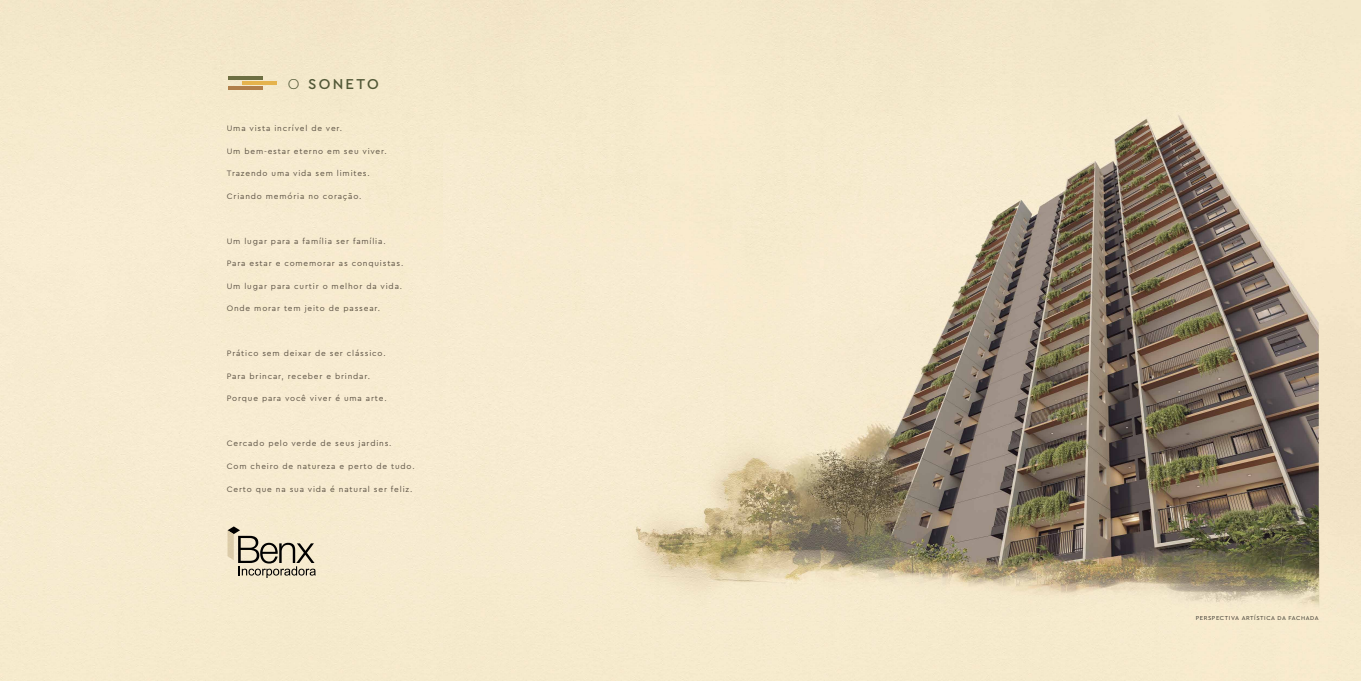
<style>
.page{position:relative;width:1361px;height:681px;background:#fff}
.page>*{position:absolute;margin:0;border:0;box-sizing:border-box;transform-origin:0 0}
.t1{font:500 15px "Cera Pro";letter-spacing:.15em;color:#515736}
.t2{font:8.25px "Cera Pro";letter-spacing:.1em;color:#5d5345}
.t3{font:5.85px "Cera Pro";letter-spacing:.1em;color:#343029}
.s1{font-weight:300}
.s2{font-size:6px}
</style>
<div class="page">
<img style="left:442px;top:0;width:919px;height:680px">
<div style="left:0;top:0;width:442px;height:680px;background:#f6ebcf"></div>
<svg style="left:227px;top:526px;width:89px;height:51px;background:#c5bca6"></svg>
<hr style="left:243px;top:81px;width:34px;height:4px;background:#e5b34d">
<hr style="left:229px;top:77px;width:34px;height:3px;background:#6d6f42">
<hr style="left:229px;top:86px;width:34px;height:3px;background:#b07f4a">
<h1 class="t1" style="left:288px;top:74px;width:92px"><span class="s1">O</span> SONETO</h1>
<p class="t2" style="left:227px;top:123px;width:117px">Uma vista incrível de ver.</p>
<p class="t2" style="left:227px;top:145px;width:161px">Um bem-estar eterno em seu viver.</p>
<p class="t2" style="left:227px;top:168px;width:144px">Trazendo uma vida sem limites.</p>
<p class="t2" style="left:227px;top:190px;width:136px">Criando memória no coração.</p>
<p class="t2" style="left:227px;top:235px;width:160px">Um lugar para a família ser família.</p>
<p class="t2" style="left:227px;top:258px;width:178px">Para estar e comemorar as conquistas.</p>
<p class="t2" style="left:227px;top:280px;width:177px">Um lugar para curtir o melhor da vida.</p>
<p class="t2" style="left:227px;top:303px;width:155px">Onde morar tem jeito de passear.</p>
<p class="t2" style="left:227px;top:348px;width:160px">Prático sem deixar de ser clássico.</p>
<p class="t2" style="left:227px;top:370px;width:145px">Para brincar, receber e brindar.</p>
<p class="t2" style="left:227px;top:393px;width:161px">Porque para você viver é uma arte.</p>
<p class="t2" style="left:227px;top:438px;width:166px">Cercado pelo verde de seus jardins.</p>
<p class="t2" style="left:227px;top:460px;width:189px">Com cheiro de natureza e perto de tudo.</p>
<p class="t2" style="left:227px;top:483px;width:187px">Certo que na sua vida é natural ser feliz.</p>
<p class="t3" style="left:1195px;top:614px;width:125px"><span class="s2">PERSPECTIVA</span> ARTÍSTICA DA FACHADA</p>
</div>
